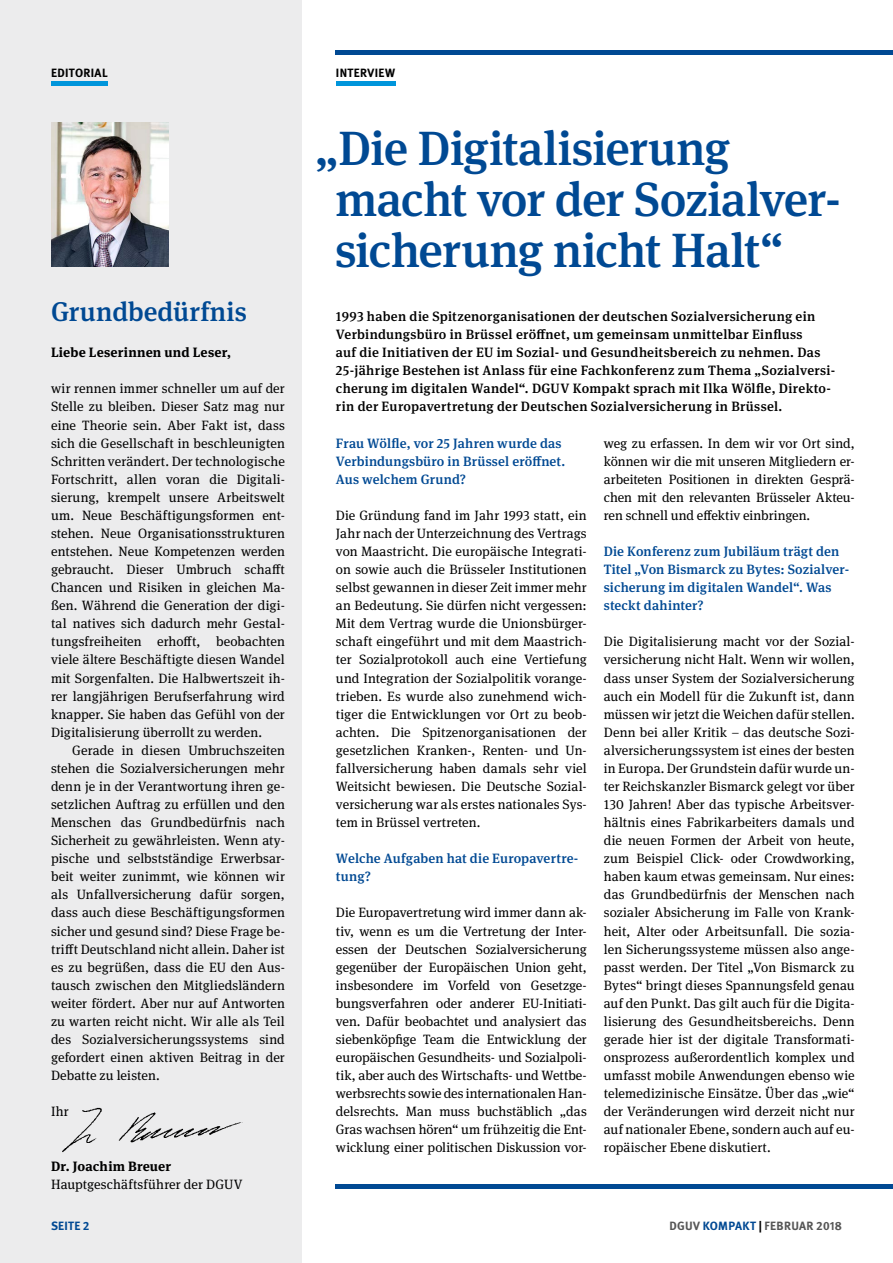
<style>
.page{position:relative;width:893px;height:1263px;background:#fff}
.page>*{position:absolute;margin:0;border:0;box-sizing:border-box;transform-origin:0 0}
.Hauptüberschrift__In{font:500 48px/51px "DGUV Meta Serif";letter-spacing:-.015em;color:#004993}
.Editorial__Überschri{font:500 27px "DGUV Meta Serif";letter-spacing:.005em;color:#004993}
.Antwort{font:13.5px/18px "DGUV Meta Serif";letter-spacing:.005em;color:#000;text-align:justify}
.Editorial__Text{font:13.5px/18px "DGUV Meta Serif";letter-spacing:.01em;color:#000;text-align:justify}
.Editorial__Text_mit{font:13.5px/18px "DGUV Meta Serif";letter-spacing:.01em;color:#000;text-align:justify}
.Introtext{font:500 13.5px/18px "DGUV Meta Serif";letter-spacing:.025em;color:#000}
.Frage{font:500 13.5px/18px "DGUV Meta Serif";letter-spacing:.01em;color:#004993}
.Editorial__Text-2{font:700 13.5px "DGUV Meta Serif";letter-spacing:.01em;color:#000}
.t1{font:700 12px "DGUV Meta";letter-spacing:.025em;color:#565656}
.Rubrik{font:700 12px "DGUV Meta";letter-spacing:.03em;color:#000}
.t2{font:700 12px "DGUV Meta";letter-spacing:.02em;color:#004993}
.s1{color:#004993}
.s2{color:#000}
</style>
<div class="page">
<div style="left:0;top:0;width:302px;height:1263px;background:#ececed"></div>
<img style="left:51px;top:122px;width:117px;height:145px">
<img style="left:63px;top:1107px;width:180px;height:45px">
<hr style="left:336px;top:1184px;width:557px;height:4px;background:#004993">
<hr style="left:336px;top:50px;width:557px;height:4px;background:#004993">
<hr style="left:336px;top:82px;width:59px;height:4px;background:#0095db">
<hr style="left:51px;top:82px;width:57px;height:4px;background:#0095db">
<h1 class="Rubrik" style="left:51px;top:66px;width:58px">EDITORIAL</h1>
<h1 class="Rubrik" style="left:336px;top:66px;width:61px">INTERVIEW</h1>
<p class="Hauptüberschrift__In" style="left:335px;top:123px;width:507px;text-indent:-20px">„Die Digitalisierung macht vor der Sozialver&shy;sicherung nicht Halt“</p>
<p class="Editorial__Überschri" style="left:51px;top:296px;width:197px">Grundbedürfnis</p>
<p class="Introtext" style="left:336px;top:308px;width:501px">1993 haben die Spitzenorganisationen der deutschen Sozialversicherung ein Verbindungsbüro in Brüssel eröffnet, um gemeinsam unmittelbar Einfluss<br>auf die Initiativen der EU im Sozial- und Gesundheitsbereich zu nehmen. Das 25-jährige Bestehen ist Anlass für eine Fachkonferenz zum Thema „Sozialversi&shy;cherung im digitalen Wandel“. DGUV Kompakt sprach mit Ilka Wölfle, Direkto&shy;rin der Europavertretung der Deutschen Sozialversicherung in Brüssel.</p>
<p class="Editorial__Text-2" style="left:51px;top:344px;width:181px">Liebe Leserinnen und Leser,</p>
<p class="Editorial__Text" style="left:51px;top:380px;width:235px">wir rennen immer schneller um auf der Stelle zu bleiben. Dieser Satz mag nur eine Theorie sein. Aber Fakt ist, dass sich die Gesellschaft in beschleunigten Schritten verändert. Der technologische Fortschritt, allen voran die Digitali&shy;sierung, krempelt unsere Arbeitswelt um. Neue Beschäftigungsformen ent&shy;stehen. Neue Organisationsstrukturen entstehen. Neue Kompetenzen werden gebraucht. Dieser Umbruch schafft Chancen und Risiken in gleichen Ma&shy;ßen. Während die Generation der digi&shy;tal natives sich dadurch mehr Gestal&shy;tungsfreiheiten erhofft, beobachten viele ältere Beschäftigte diesen Wandel mit Sorgenfalten. Die Halbwertszeit ih&shy;rer langjährigen Berufserfahrung wird knapper. Sie haben das Gefühl von der Digitalisierung überrollt zu werden.</p>
<p class="Editorial__Text_mit" style="left:51px;top:741px;width:235px;text-indent:21px">Gerade in diesen Umbruchszeiten stehen die Sozialversicherungen mehr denn je in der Verantwortung ihren ge&shy;setzlichen Auftrag zu erfüllen und den Menschen das Grundbedürfnis nach Sicherheit zu gewährleisten. Wenn aty&shy;pische und selbstständige Erwerbsar&shy;beit weiter zunimmt, wie können wir als Unfallversicherung dafür sorgen, dass auch diese Beschäftigungsformen sicher und gesund sind? Diese Frage be&shy;trifft Deutschland nicht allein. Daher ist es zu begrüßen, dass die EU den Aus&shy;tausch zwischen den Mitgliedsländern weiter fördert. Aber nur auf Antworten zu warten reicht nicht. Wir alle als Teil des Sozialversicherungssystems sind gefordert einen aktiven Beitrag in der Debatte zu leisten.</p>
<p class="Editorial__Text" style="left:51px;top:1103px;width:19px">Ihr</p>
<p class="Frage" style="left:336px;top:434px;width:231px">Frau Wölfle, vor 25 Jahren wurde das<br>Verbindungsbüro in Brüssel eröffnet.<br>Aus welchem Grund?</p>
<p class="Antwort" style="left:336px;top:506px;width:252px">Die Gründung fand im Jahr 1993 statt, ein Jahr nach der Unterzeichnung des Vertrags von Maastricht. Die europäische Integrati&shy;on sowie auch die Brüsseler Institutionen selbst gewannen in dieser Zeit immer mehr an Bedeutung. Sie dürfen nicht vergessen:<br>Mit dem Vertrag wurde die Unionsbürger&shy;schaft eingeführt und mit dem Maastrich&shy;ter Sozialprotokoll auch eine Vertiefung und Integration der Sozialpolitik vorange&shy;trieben. Es wurde also zunehmend wich&shy;tiger die Entwicklungen vor Ort zu beob&shy;achten. Die Spitzenorganisationen der gesetzlichen Kranken-, Renten- und Un&shy;fallversicherung haben damals sehr viel Weitsicht bewiesen. Die Deutsche Sozial&shy;versicherung war als erstes nationales Sys&shy;tem in Brüssel vertreten.</p>
<p class="Frage" style="left:336px;top:850px;width:244px">Welche Aufgaben hat die Europavertre&shy;tung?</p>
<p class="Antwort" style="left:336px;top:904px;width:252px">Die Europavertretung wird immer dann ak&shy;tiv, wenn es um die Vertretung der Inter&shy;essen der Deutschen Sozialversicherung gegenüber der Europäischen Union geht, insbesondere im Vorfeld von Gesetzge&shy;bungsverfahren oder anderer EU-Initiati&shy;ven. Dafür beobachtet und analysiert das siebenköpfige Team die Entwicklung der europäischen Gesundheits- und Sozialpoli&shy;tik, aber auch des Wirtschafts- und Wettbe&shy;werbsrechts sowie des internationalen Han&shy;delsrechts. Man muss buchstäblich „das Gras wachsen hören“ um frühzeitig die Ent&shy;wicklung einer politischen Diskussion vor-</p>
<p class="Antwort" style="left:604px;top:434px;width:252px">weg zu erfassen. In dem wir vor Ort sind, können wir die mit unseren Mitgliedern er&shy;arbeiteten Positionen in direkten Gesprä&shy;chen mit den relevanten Brüsseler Akteu&shy;ren schnell und effektiv einbringen.</p>
<p class="Frage" style="left:604px;top:542px;width:247px">Die Konferenz zum Jubiläum trägt den Titel „Von Bismarck zu Bytes: Sozialver&shy;sicherung im digitalen Wandel“. Was steckt dahinter?</p>
<p class="Antwort" style="left:604px;top:633px;width:252px">Die Digitalisierung macht vor der Sozial&shy;versicherung nicht Halt. Wenn wir wollen, dass unser System der Sozialversicherung auch ein Modell für die Zukunft ist, dann müssen wir jetzt die Weichen dafür stellen.<br>Denn bei aller Kritik – das deutsche Sozi&shy;alversicherungssystem ist eines der besten in Europa. Der Grundstein dafür wurde un&shy;ter Reichskanzler Bismarck gelegt vor über 130 Jahren! Aber das typische Arbeitsver&shy;hältnis eines Fabrikarbeiters damals und die neuen Formen der Arbeit von heute, zum Beispiel Click- oder Crowdworking, haben kaum etwas gemeinsam. Nur eines: das Grundbedürfnis der Menschen nach sozialer Absicherung im Falle von Krank&shy;heit, Alter oder Arbeitsunfall. Die sozia&shy;len Sicherungssysteme müssen also ange&shy;passt werden. Der Titel „Von Bismarck zu Bytes“ bringt dieses Spannungsfeld genau auf den Punkt. Das gilt auch für die Digita&shy;lisierung des Gesundheitsbereichs. Denn gerade hier ist der digitale Transformati&shy;onsprozess außerordentlich komplex und umfasst mobile Anwendungen ebenso wie telemedizinische Einsätze. Über das „wie“ der Veränderungen wird derzeit nicht nur auf nationaler Ebene, sondern auch auf eu&shy;ropäischer Ebene diskutiert.</p>
<p class="Editorial__Text-2" style="left:51px;top:1157px;width:122px">Dr. Joachim Breuer</p>
<p class="Editorial__Text" style="left:51px;top:1175px;width:193px">Hauptgeschäftsführer der DGUV</p>
<p class="t2" style="left:51px;top:1219px;width:40px">SEITE 2</p>
<p class="t1" style="left:669px;top:1219px;width:174px">DGUV <span class="s1">KOMPAKT</span> <span class="s2">|</span> FEBRUAR 2018</p>
</div>
